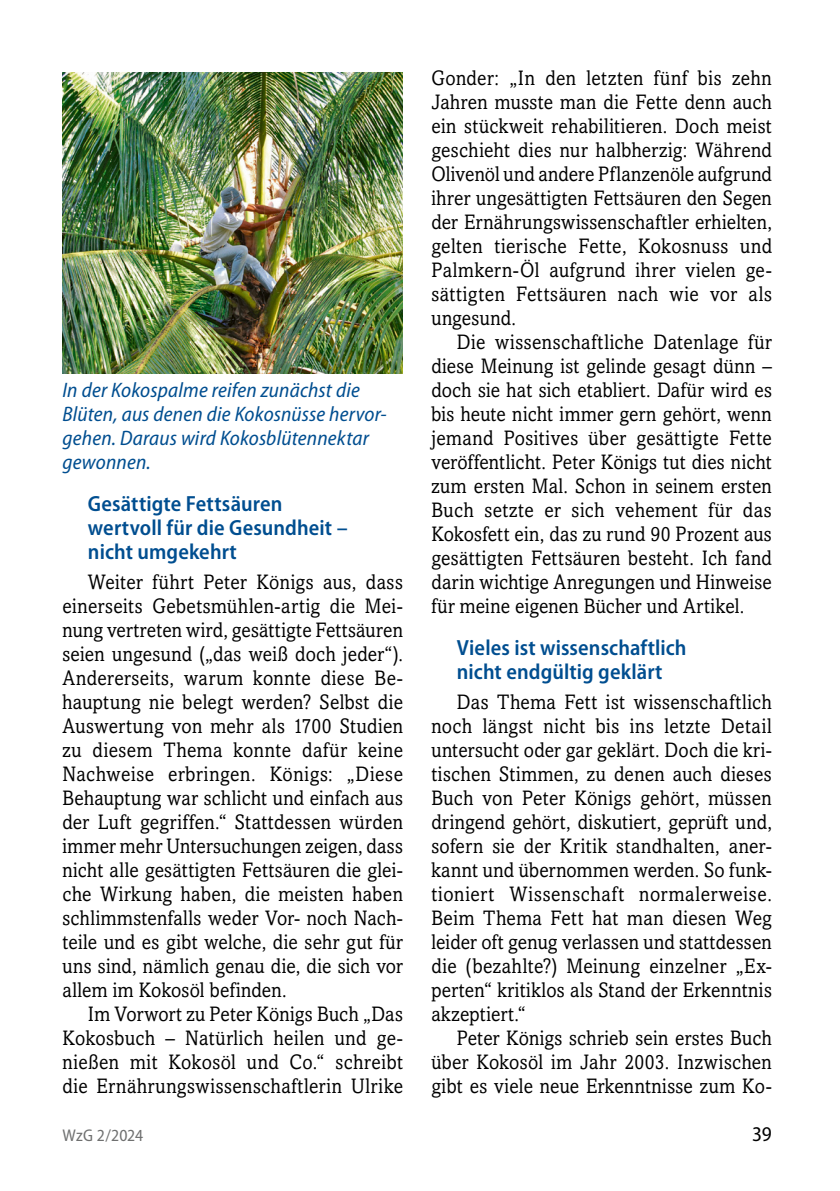
<style>
.page{position:relative;width:840px;height:1191px;background:#fff}
.page>*{position:absolute;margin:0;border:0;box-sizing:border-box;transform-origin:0 0}
._07_Zwischen-Überschrift{font:600 semi-condensed 22px/24px "Myriad Pro";letter-spacing:.005em;color:#004e90}
._05_GS_10_5_12{font:21px/24px "Amasis MT Std";letter-spacing:.02em;color:#000;text-align:justify;scale:.9 1}
._08_BU{font:italic semi-condensed 21px/24px "Myriad Pro";letter-spacing:.01em;color:#004e90}
.t1{font:semi-condensed 21px "Myriad Pro";color:#000}
.t2{font:semi-condensed 17px "Myriad Pro";letter-spacing:.005em;color:#6f7070}
</style>
<div class="page">
<img style="left:62px;top:72px;width:341px;height:301px">
<p class="_08_BU" style="left:62px;top:379px;width:326px">In der Kokospalme reifen zunächst die<br>Blüten, aus denen die Kokosnüsse hervor&shy;gehen. Daraus wird Kokosblütennektar gewonnen.</p>
<p class="_07_Zwischen-Überschrift" style="left:88px;top:492px;width:261px">Gesättigte Fettsäuren wertvoll für die Gesundheit – nicht umgekehrt</p>
<p class="_05_GS_10_5_12" style="left:62px;top:570px;width:379px;text-indent:26px">Weiter führt Peter Königs aus, dass einerseits Gebetsmühlen-artig die Mei&shy;nung vertreten wird, gesättigte Fettsäuren seien ungesund („das weiß doch jeder“).<br>Andererseits, warum konnte diese Be&shy;hauptung nie belegt werden? Selbst die Auswertung von mehr als 1700 Studien zu diesem Thema konnte dafür keine Nachweise erbringen. Königs: „Diese Behauptung war schlicht und einfach aus der Luft gegriffen.“ Stattdessen würden immer mehr Untersuchungen zeigen, dass nicht alle gesättigten Fettsäuren die glei&shy;che Wirkung haben, die meisten haben schlimmstenfalls weder Vor- noch Nach&shy;teile und es gibt welche, die sehr gut für uns sind, nämlich genau die, die sich vor allem im Kokosöl befinden.</p>
<p class="_05_GS_10_5_12" style="left:62px;top:1002px;width:379px;text-indent:26px">Im Vorwort zu Peter Königs Buch „Das Kokosbuch – Natürlich heilen und ge&shy;nießen mit Kokosöl und Co.“ schreibt die Ernährungswissenschaftlerin Ulrike</p>
<p class="_05_GS_10_5_12" style="left:431px;top:66px;width:380px">Gonder: „In den letzten fünf bis zehn Jahren musste man die Fette denn auch ein stückweit rehabilitieren. Doch meist geschieht dies nur halbherzig: Während Olivenöl und andere Pflanzenöle aufgrund ihrer ungesättigten Fettsäuren den Segen der Ernährungswissenschaftler erhielten, gelten tierische Fette, Kokosnuss und Palmkern-Öl aufgrund ihrer vielen ge&shy;sättigten Fettsäuren nach wie vor als ungesund.</p>
<p class="_05_GS_10_5_12" style="left:431px;top:330px;width:379px;text-indent:26px">Die wissenschaftliche Datenlage für diese Meinung ist gelinde gesagt dünn – doch sie hat sich etabliert. Dafür wird es bis heute nicht immer gern gehört, wenn jemand Positives über gesättigte Fette veröffentlicht. Peter Königs tut dies nicht zum ersten Mal. Schon in seinem ersten Buch setzte er sich vehement für das Kokosfett ein, das zu rund 90 Prozent aus gesättigten Fettsäuren besteht. Ich fand darin wichtige Anregungen und Hinweise für meine eigenen Bücher und Artikel.</p>
<p class="_07_Zwischen-Überschrift" style="left:456px;top:636px;width:231px">Vieles ist wissenschaftlich</p>
<p class="_07_Zwischen-Überschrift" style="left:456px;top:660px;width:207px">nicht endgültig geklärt</p>
<p class="_05_GS_10_5_12" style="left:431px;top:690px;width:380px;text-indent:26px">Das Thema Fett ist wissenschaftlich noch längst nicht bis ins letzte Detail untersucht oder gar geklärt. Doch die kri&shy;tischen Stimmen, zu denen auch dieses Buch von Peter Königs gehört, müssen dringend gehört, diskutiert, geprüft und, sofern sie der Kritik standhalten, aner&shy;kannt und übernommen werden. So funk&shy;tioniert Wissenschaft normalerweise.<br>Beim Thema Fett hat man diesen Weg leider oft genug verlassen und stattdessen die (bezahlte?) Meinung einzelner „Ex&shy;perten“ kritiklos als Stand der Erkenntnis akzeptiert.“</p>
<p class="_05_GS_10_5_12" style="left:431px;top:1026px;width:379px;text-indent:26px">Peter Königs schrieb sein erstes Buch über Kokosöl im Jahr 2003. Inzwischen gibt es viele neue Erkenntnisse zum Ko-</p>
<p class="t2" style="left:62px;top:1126px;width:82px">WzG 2/2024</p>
<p class="t1" style="left:751px;top:1123px;width:21px">39</p>
</div>
